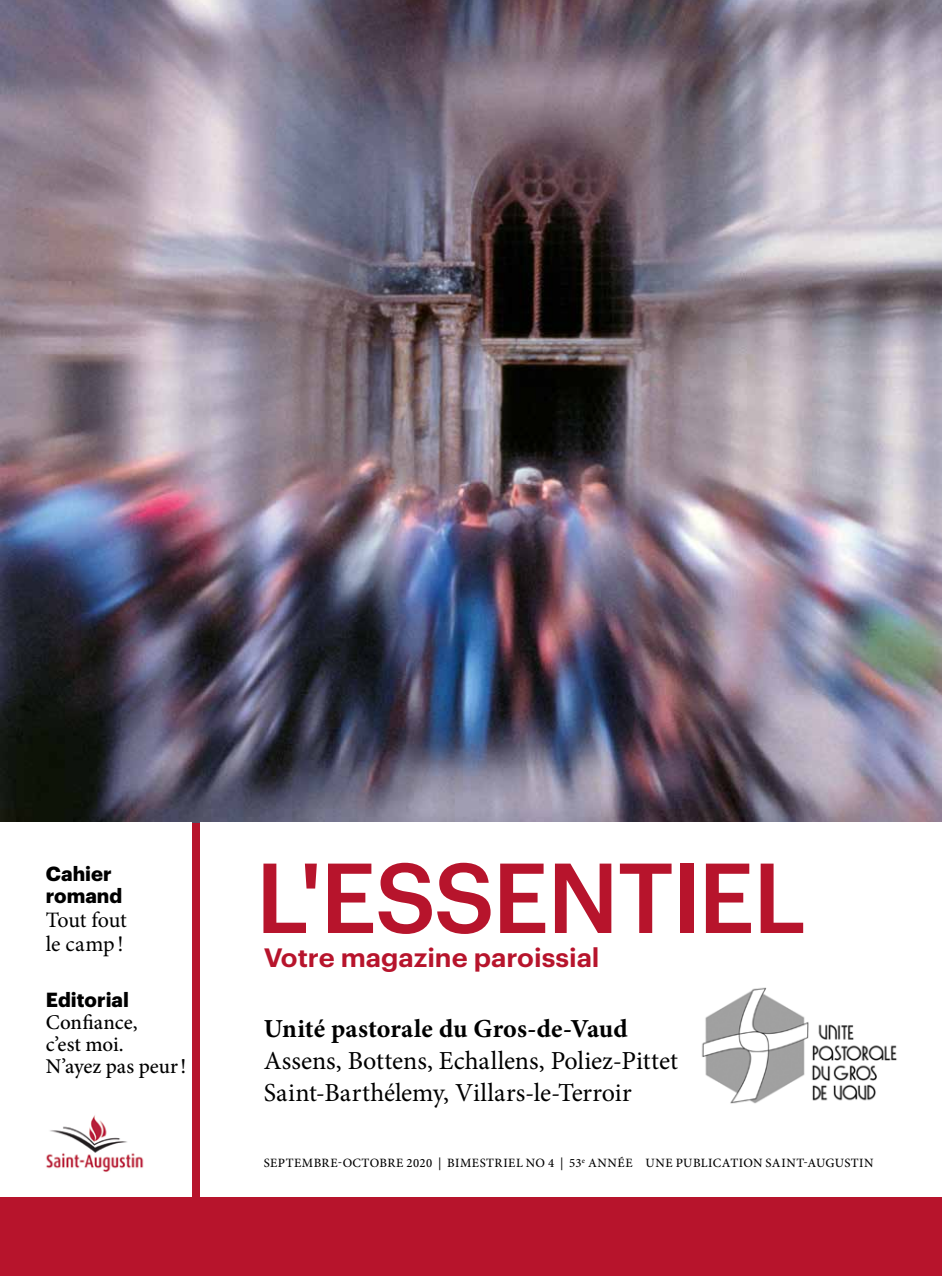
<style>
.page{position:relative;width:942px;height:1276px;background:#fff}
.page>*{position:absolute;margin:0;border:0;box-sizing:border-box;transform-origin:0 0}
.t1{font:500 97px "Graphik";letter-spacing:-.02em;color:#b7142c}
.t2{font:26px/32px "Minion Pro";color:#000}
.t3{font:700 26px "Minion Pro";color:#000}
.t4{font:600 26px "Graphik";color:#b7142c;scale:1.05 1}
.t5{font:22px/24px "Minion Pro";letter-spacing:-.01em;color:#000}
.t6{font:500 21px/22px "Minion Pro";color:#000}
.t7{font:700 20px/22px "Graphik";color:#000}
.t8{font:500 12.8px "Minion Pro";letter-spacing:.035em;color:#000}
</style>
<div class="page">
<img style="left:0;top:0;width:941px;height:823px">
<div style="left:0;top:823px;width:941px;height:453px;background:#b7142c"></div>
<div style="left:201px;top:823px;width:740px;height:374px;background:#fff"></div>
<div style="left:0;top:823px;width:192px;height:374px;background:#fff"></div>
<img style="left:701px;top:987px;width:196px;height:117px">
<img style="left:46px;top:1115px;width:98px;height:57px">
<p class="t7" style="left:46px;top:861px;width:78px">Cahier romand</p>
<p class="t5" style="left:46px;top:908px;width:82px">Tout fout le camp!</p>
<p class="t7" style="left:46px;top:987px;width:85px">Editorial</p>
<p class="t6" style="left:46px;top:1011px;width:142px">Confiance,<br>c’est moi.<br>N’ayez pas peur!</p>
<h1 class="t1" style="left:255px;top:824px;width:552px">L'ESSENTIEL</h1>
<p class="t4" style="left:264px;top:937px;width:321px">Votre magazine paroissial</p>
<p class="t3" style="left:264px;top:1010px;width:365px">Unité pastorale du Gros-de-Vaud</p>
<p class="t2" style="left:264px;top:1045px;width:415px">Assens, Bottens, Echallens, Poliez-Pittet<br>Saint-Barthélemy, Villars-le-Terroir</p>
<p class="t8" style="left:264px;top:1154px;width:611px">SEPTEMBRE-OCTOBRE 2020 | BIMESTRIEL NO 4 | 53<sup>e</sup> ANNÉE UNE PUBLICATION SAINT-AUGUSTIN</p>
</div>
